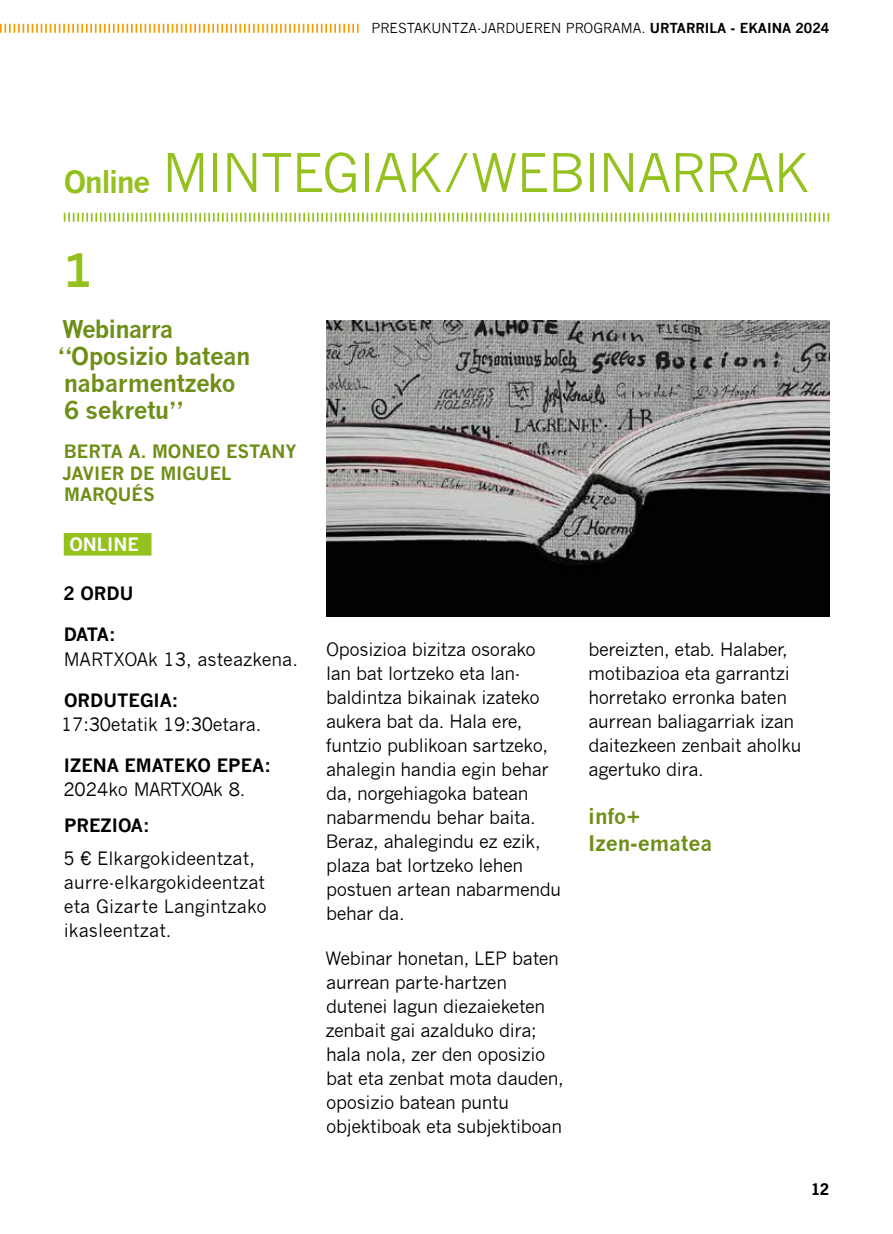
<style>
.page{position:relative;width:893px;height:1234px;background:#fff}
.page>*{position:absolute;margin:0;border:0;box-sizing:border-box;transform-origin:0 0}
.t1{font:52.5px "News Gothic";letter-spacing:-.025em;color:#95c11f}
.t2{font:700 45px "News Gothic";color:#95c11f}
.t3{font:700 30px "News Gothic";letter-spacing:-.06em;color:#95c11f}
.t4{font:700 24px/27px "News Gothic";letter-spacing:-.02em;color:#6e8f17}
.t5{font:700 21px/27px "News Gothic";color:#6e8f17}
.t6{font:18px/24px "News Gothic";letter-spacing:-.02em;color:#000}
.t7{font:18px/24px "News Gothic";color:#000}
.t8{font:700 18px "News Gothic";color:#000}
.t9{font:700 18px/21.6px "News Gothic";color:#6e8f17}
.t10{font:18px "News Gothic";letter-spacing:-.04em;color:#000}
.t11{font:700 18px "News Gothic";color:#fff}
.t12{font:700 15px "News Gothic Std";color:#000}
.t13{font:13.5px "News Gothic";color:#000}
.s1{font-weight:700}
</style>
<div class="page">
<svg style="left:0;top:24px;width:359px;height:9px"></svg>
<div style="left:64px;top:533px;width:87px;height:22px;background:#95c11f"></div>
<svg style="left:64px;top:213px;width:765px;height:9px"></svg>
<img style="left:326px;top:320px;width:503px;height:297px">
<p class="t13" style="left:371px;top:21px;width:459px">PRESTAKUNTZA-JARDUEREN PROGRAMA. <span class="s1">URTARRILA - EKAINA 2024</span></p>
<h3 class="t3" style="left:64px;top:163px;width:88px">Online</h3>
<h1 class="t1" style="left:162px;top:142px;width:648px">MINTEGIAK/WEBINARRAK</h1>
<h2 class="t2" style="left:64px;top:243px;width:30px">1</h2>
<h3 class="t4" style="left:58px;top:315px;width:194px">Webinarra “Oposizio batean nabarmentzeko<br>6 sekretu”</h3>
<p class="t9" style="left:62px;top:440px;width:236px">BERTA A. MONEO ESTANY<br>JAVIER DE MIGUEL<br>MARQUÉS</p>
<p class="t11" style="left:69px;top:533px;width:71px">ONLINE</p>
<p class="t8" style="left:64px;top:582px;width:71px">2 ORDU</p>
<p class="t8" style="left:64px;top:623px;width:53px">DATA:</p>
<p class="t7" style="left:64px;top:647px;width:236px">MARTXOAk 13, asteazkena.</p>
<p class="t8" style="left:64px;top:688px;width:116px">ORDUTEGIA:</p>
<p class="t6" style="left:61px;top:712px;width:202px">17:30etatik 19:30etara.</p>
<p class="t8" style="left:64px;top:753px;width:208px">IZENA EMATEKO EPEA:</p>
<p class="t10" style="left:63px;top:778px;width:184px">2024ko MARTXOAk 8.</p>
<p class="t8" style="left:64px;top:814px;width:87px">PREZIOA:</p>
<p class="t7" style="left:64px;top:846px;width:205px">5 € Elkargokideentzat, aurre-elkargokideentzat eta Gizarte Langintzako ikasleentzat.</p>
<p class="t6" style="left:326px;top:637px;width:237px">Oposizioa bizitza osorako lan bat lortzeko eta lan&shy;baldintza bikainak izateko aukera bat da. Hala ere, funtzio publikoan sartzeko, ahalegin handia egin behar da, norgehiagoka batean nabarmendu behar baita.<br>Beraz, ahalegindu ez ezik, plaza bat lortzeko lehen postuen artean nabarmendu behar da.</p>
<p class="t6" style="left:325px;top:946px;width:240px">Webinar honetan, LEP baten aurrean parte-hartzen dutenei lagun diezaieketen zenbait gai azalduko dira; hala nola, zer den oposizio bat eta zenbat mota dauden, oposizio batean puntu objektiboak eta subjektiboan</p>
<p class="t6" style="left:588px;top:637px;width:215px">bereizten, etab. Halaber, motibazioa eta garrantzi horretako erronka baten aurrean baliagarriak izan daitezkeen zenbait aholku agertuko dira.</p>
<p class="t5" style="left:588px;top:802px;width:126px">info+<br>Izen-ematea</p>
<p class="t12" style="left:811px;top:1178px;width:20px">12</p>
</div>
